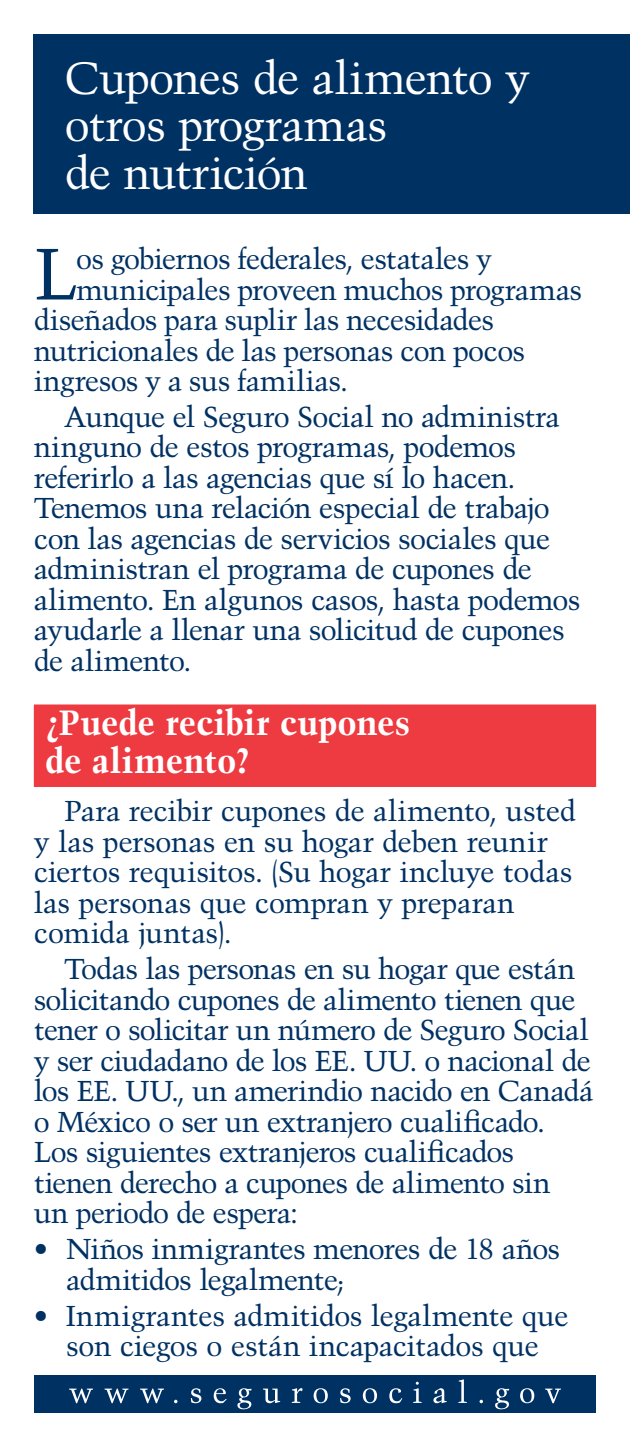
<style>
.page{position:relative;width:630px;height:1440px;background:#fff}
.page>*{position:absolute;margin:0;border:0;box-sizing:border-box;transform-origin:0 0}
.Intro_Paragraph{font:72.5px "Trump Mediaeval";color:#003163}
.t1{font:45px/47.5px "Trump Mediaeval";letter-spacing:-.025em;color:#fff}
.Header1_2lines{font:700 35px/37.5px "Trump Mediaeval";letter-spacing:-.005em;color:#fff}
.paragraph_format{font:28.75px/30.5px "Trump Mediaeval";letter-spacing:-.025em;color:#003163}
.Intro_Paragraph-2{font:28.75px "Trump Mediaeval";letter-spacing:-.03em;color:#003163}
._1st_bullet{font:28.75px/30.5px "Trump Mediaeval";letter-spacing:-.02em;color:#003163}
</style>
<div class="page">
<div style="left:34px;top:34px;width:596px;height:180px;background:#003163"></div>
<div style="left:34px;top:705px;width:562px;height:82px;background:#ee3a41"></div>
<div style="left:34px;top:1375px;width:562px;height:38px;background:#003163"></div>
<svg style="left:69px;top:1379px;width:492px;height:30px"></svg>
<h2 class="t1" style="left:65px;top:54px;width:467px">Cupones de alimento y otros programas<br>de nutrición</h2>
<p class="Intro_Paragraph" style="left:34px;top:230px;width:46px">L</p>
<p class="Intro_Paragraph-2" style="left:76px;top:241px;width:417px">os gobiernos federales, estatales y</p>
<p class="Intro_Paragraph-2" style="left:76px;top:272px;width:508px">municipales proveen muchos programas</p>
<p class="Intro_Paragraph-2" style="left:34px;top:302px;width:462px">diseñados para suplir las necesidades</p>
<p class="Intro_Paragraph-2" style="left:34px;top:333px;width:493px">nutricionales de las personas con pocos</p>
<p class="Intro_Paragraph-2" style="left:34px;top:364px;width:316px">ingresos y a sus familias.</p>
<p class="paragraph_format" style="left:34px;top:401px;width:548px;text-indent:30px">Aunque el Seguro Social no administra ninguno de estos programas, podemos referirlo a las agencias que sí lo hacen.<br>Tenemos una relación especial de trabajo con las agencias de servicios sociales que administran el programa de cupones de alimento. En algunos casos, hasta podemos ayudarle a llenar una solicitud de cupones de alimento.</p>
<h1 class="Header1_2lines" style="left:45px;top:704px;width:367px">¿Puede recibir cupones de alimento?</h1>
<p class="paragraph_format" style="left:34px;top:796px;width:543px;text-indent:30px">Para recibir cupones de alimento, usted y las personas en su hogar deben reunir ciertos requisitos. (Su hogar incluye todas las personas que compran y preparan comida juntas).</p>
<p class="paragraph_format" style="left:34px;top:954px;width:561px;text-indent:30px">Todas las personas en su hogar que están solicitando cupones de alimento tienen que tener o solicitar un número de Seguro Social y ser ciudadano de los EE. UU. o nacional de los EE. UU., un amerindio nacido en Canadá o México o ser un extranjero cualificado.<br>Los siguientes extranjeros cualificados tienen derecho a cupones de alimento sin<br>un periodo de espera:</p>
<p class="_1st_bullet" style="left:66px;top:1234px;width:496px;text-indent:-32px">• Niños inmigrantes menores de 18 años admitidos legalmente;</p>
<p class="_1st_bullet" style="left:34px;top:1300px;width:536px;text-align:center">• Inmigrantes admitidos legalmente que son ciegos o están incapacitados que</p>
</div>
